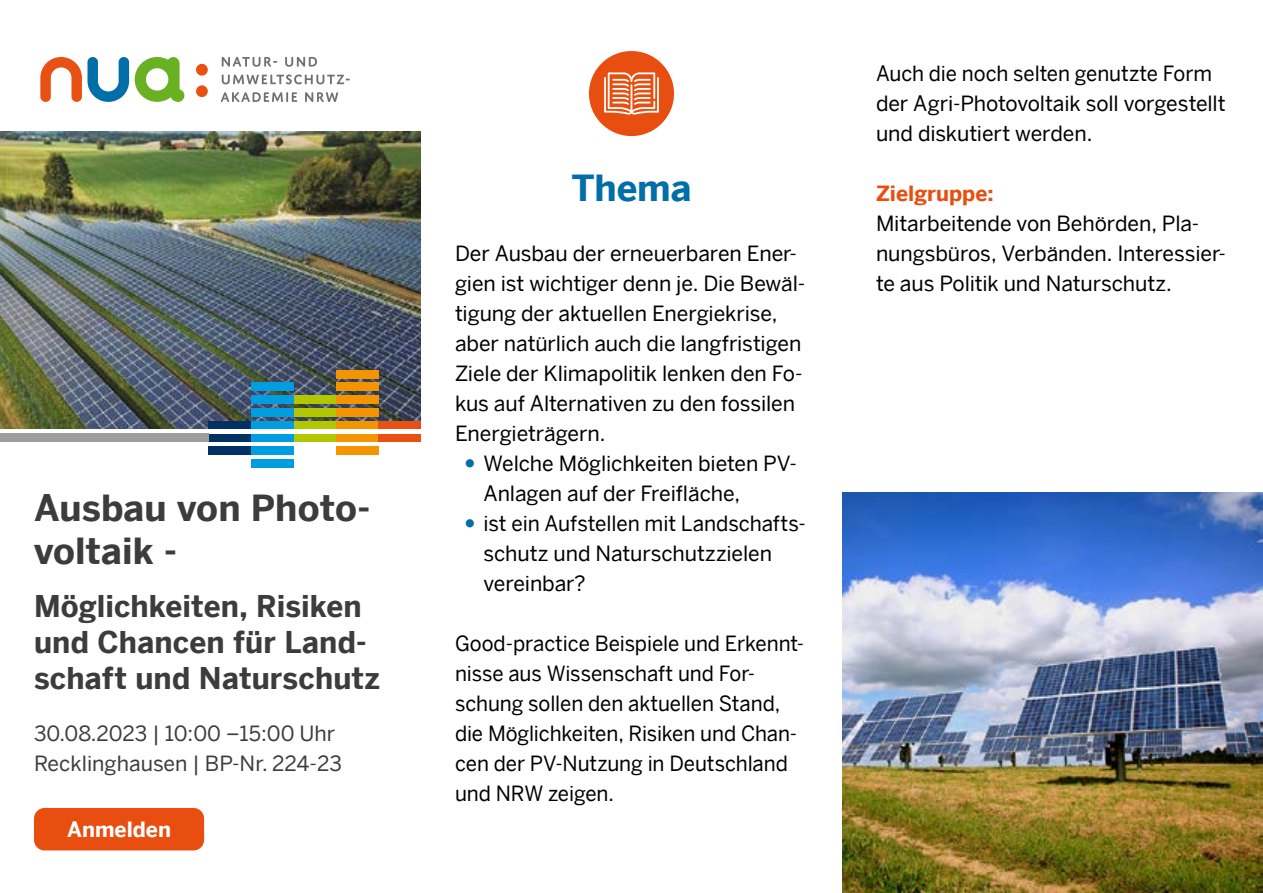
<style>
.page{position:relative;width:1263px;height:893px;background:#fff}
.page>*{position:absolute;margin:0;border:0;box-sizing:border-box;transform-origin:0 0}
.t1{font:700 36px/43.2px "Benton Sans";color:#3c3c3c}
.t2{font:700 36px "Benton Sans";letter-spacing:-.005em;color:#006ea8}
.t3{font:700 30px/36px "Benton Sans";letter-spacing:.005em;color:#3c3c3c}
.t4{font:21px/30px "Benton Sans";letter-spacing:-.005em;color:#000}
.t5{font:21px/30px "Benton Sans";color:#3c3c3c}
.t6{font:700 21px "Benton Sans";color:#e84e0f}
.t7{font:700 21px "Benton Sans";color:#fff}
</style>
<div class="page">
<img style="left:0;top:132px;width:421px;height:297px">
<div style="left:589px;top:51px;width:85px;height:85px;background:#e84e0f;border-radius:50%"></div>
<svg style="left:604px;top:72px;width:55px;height:43px"></svg>
<div style="left:34px;top:808px;width:170px;height:42px;background:#e84e0f;border-radius:11px"></div>
<svg style="left:222px;top:57px;width:55px;height:10px"></svg>
<svg style="left:285px;top:57px;width:32px;height:10px"></svg>
<svg style="left:222px;top:74px;width:128px;height:10px"></svg>
<svg style="left:221px;top:92px;width:76px;height:10px"></svg>
<svg style="left:305px;top:92px;width:33px;height:10px"></svg>
<svg style="left:40px;top:57px;width:89px;height:45px"></svg>
<div style="left:196px;top:85px;width:12px;height:12px;background:#e85113;border-radius:50%"></div>
<div style="left:196px;top:64px;width:12px;height:12px;background:#e85113;border-radius:50%"></div>
<svg style="left:135px;top:57px;width:49px;height:45px"></svg>
<div style="left:293px;top:408px;width:43px;height:9px;background:#b1c800"></div>
<div style="left:293px;top:421px;width:43px;height:8px;background:#b1c800"></div>
<div style="left:293px;top:434px;width:43px;height:8px;background:#b1c800"></div>
<div style="left:293px;top:395px;width:43px;height:9px;background:#b1c800"></div>
<div style="left:336px;top:370px;width:42px;height:8px;background:#f39400"></div>
<div style="left:336px;top:446px;width:42px;height:9px;background:#f39400"></div>
<div style="left:336px;top:434px;width:42px;height:8px;background:#f39400"></div>
<div style="left:336px;top:421px;width:42px;height:8px;background:#f39400"></div>
<div style="left:336px;top:408px;width:42px;height:9px;background:#f39400"></div>
<div style="left:336px;top:395px;width:42px;height:9px;background:#f39400"></div>
<div style="left:336px;top:383px;width:42px;height:8px;background:#f39400"></div>
<div style="left:378px;top:421px;width:43px;height:8px;background:#e85113"></div>
<div style="left:378px;top:434px;width:43px;height:8px;background:#e85113"></div>
<div style="left:251px;top:459px;width:42px;height:9px;background:#009ee0"></div>
<div style="left:251px;top:446px;width:42px;height:9px;background:#009ee0"></div>
<div style="left:251px;top:434px;width:42px;height:8px;background:#009ee0"></div>
<div style="left:251px;top:421px;width:42px;height:8px;background:#009ee0"></div>
<div style="left:251px;top:408px;width:42px;height:9px;background:#009ee0"></div>
<div style="left:251px;top:395px;width:42px;height:9px;background:#009ee0"></div>
<div style="left:251px;top:383px;width:42px;height:8px;background:#009ee0"></div>
<div style="left:208px;top:434px;width:43px;height:8px;background:#003064"></div>
<div style="left:208px;top:446px;width:43px;height:9px;background:#003064"></div>
<div style="left:208px;top:421px;width:43px;height:8px;background:#003064"></div>
<div style="left:0;top:434px;width:208px;height:8px;background:#9c9e9f"></div>
<img style="left:842px;top:492px;width:421px;height:401px">
<h1 class="t1" style="left:34px;top:485px;width:338px">Ausbau von Photo&shy;voltaik -</h1>
<h2 class="t3" style="left:34px;top:587px;width:347px">Möglichkeiten, Risiken und Chancen für Land&shy;schaft und Naturschutz</h2>
<p class="t5" style="left:34px;top:718px;width:309px">30.08.2023 | 10:00 –15:00 Uhr<br>Recklinghausen | BP-Nr. 224-23</p>
<p class="t7" style="left:67px;top:817px;width:106px">Anmelden</p>
<h1 class="t2" style="left:571px;top:166px;width:121px">Thema</h1>
<p class="t4" style="left:455px;top:238px;width:352px">Der Ausbau der erneuerbaren Ener&shy;gien ist wichtiger denn je. Die Bewäl&shy;tigung der aktuellen Energiekrise, aber natürlich auch die langfristigen Ziele der Klimapolitik lenken den Fo&shy;kus auf Alternativen zu den fossilen Energieträgern.</p>
<p class="t4" style="left:483px;top:448px;width:324px">Welche Möglichkeiten bieten PV-<br>Anlagen auf der Freifläche,<br>ist ein Aufstellen mit Landschafts&shy;schutz und Naturschutzzielen vereinbar?</p>
<p class="t4" style="left:455px;top:628px;width:351px">Good-practice Beispiele und Erkennt&shy;nisse aus Wissenschaft und For&shy;schung sollen den aktuellen Stand, die Möglichkeiten, Risiken und Chan&shy;cen der PV-Nutzung in Deutschland und NRW zeigen.</p>
<p class="t4" style="left:876px;top:58px;width:351px">Auch die noch selten genutzte Form der Agri-Photovoltaik soll vorgestellt und diskutiert werden.</p>
<p class="t6" style="left:876px;top:181px;width:119px">Zielgruppe:</p>
<p class="t4" style="left:876px;top:208px;width:351px">Mitarbeitende von Behörden, Pla&shy;nungsbüros, Verbänden. Interessier&shy;te aus Politik und Naturschutz.</p>
</div>
